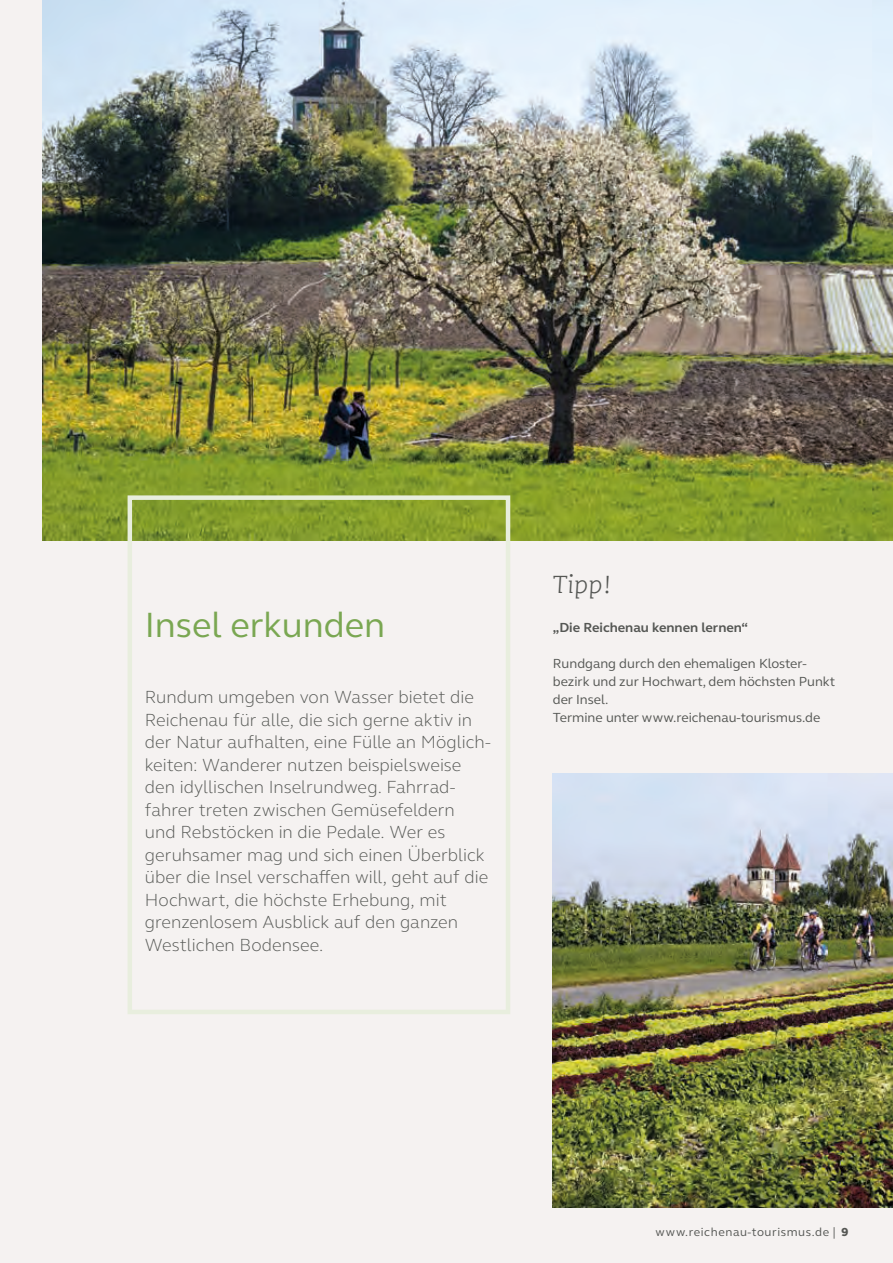
<style>
.page{position:relative;width:893px;height:1263px;background:#f5f2f1}
.page>*{position:absolute;margin:0;border:0;box-sizing:border-box;transform-origin:0 0}
.t1{font:36px "FS Elliot";color:#7aa752}
.t2{font:italic 300 27px "Ernestine Pro";color:#555754}
.t3{font:300 18px/22.5px "FS Elliot";color:#555754}
.t4{font:13.5px/18px "FS Elliot";color:#555754}
.t5{font:700 13.5px "FS Elliot";color:#555754}
.t6{font:12px "FS Elliot";letter-spacing:.05em;color:#555754}
.s1{font-weight:800}
</style>
<div class="page">
<img style="left:43px;top:0;width:850px;height:540px">
<div style="left:128px;top:495px;width:382px;height:519px;border:4px solid #e8eede"></div>
<img style="left:553px;top:774px;width:340px;height:434px">
<h1 class="t1" style="left:145px;top:601px;width:242px">Insel erkunden</h1>
<p class="t3" style="left:145px;top:685px;width:348px">Rundum umgeben von Wasser bietet die Reichenau für alle, die sich gerne aktiv in der Natur aufhalten, eine Fülle an Möglich&shy;keiten: Wanderer nutzen beispielsweise den idyllischen Inselrundweg. Fahrrad&shy;fahrer treten zwischen Gemüsefeldern<br>und Rebstöcken in die Pedale. Wer es geruhsamer mag und sich einen Überblick über die Insel verschaffen will, geht auf die Hochwart, die höchste Erhebung, mit grenzenlosem Ausblick auf den ganzen Westlichen Bodensee.</p>
<h2 class="t2" style="left:553px;top:568px;width:61px">Tipp!</h2>
<p class="t5" style="left:553px;top:619px;width:197px">„Die Reichenau kennen lernen“</p>
<p class="t4" style="left:553px;top:654px;width:284px">Rundgang durch den ehemaligen Kloster&shy;bezirk und zur Hochwart, dem höchsten Punkt der Insel.<br>Termine unter www.reichenau-tourismus.de</p>
<p class="t6" style="left:656px;top:1224px;width:194px">www.reichenau-tourismus.de | <span class="s1">9</span></p>
</div>
